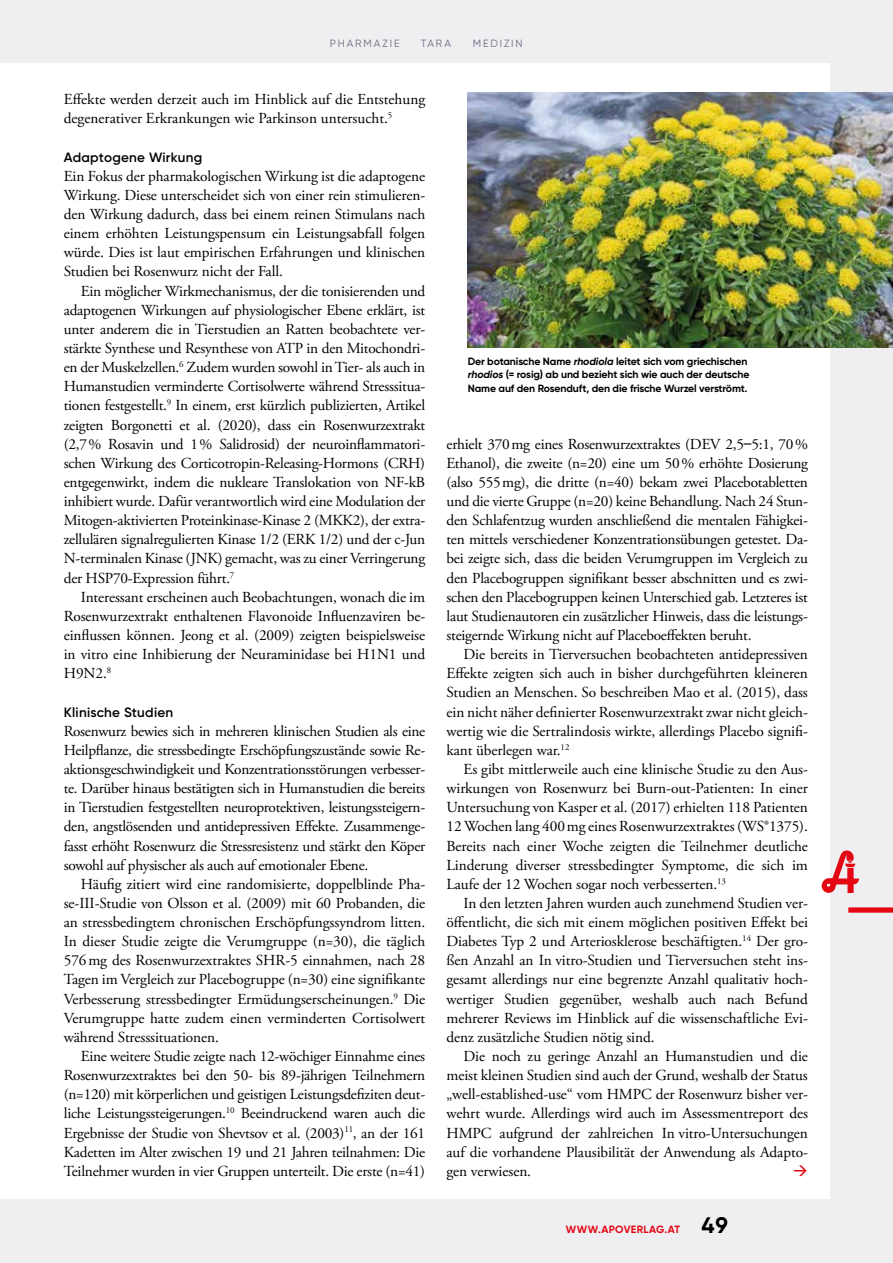
<style>
.page{position:relative;width:893px;height:1263px;background:#efeef1}
.page>*{position:absolute;margin:0;border:0;box-sizing:border-box;transform-origin:0 0}
.t1{font:700 22.5px "Gilroy";color:#000}
.t2{font:500 18px "Gilroy";color:#e30613}
.t3{font:15.3px/19.2px "Adobe Garamond Pro";letter-spacing:-.005em;color:#000;text-align:justify}
.t4{font:600 13.5px "Gilroy";letter-spacing:.02em;color:#000}
.t5{font:700 10.5px/13.5px "Gilroy";letter-spacing:-.01em;color:#000}
.t6{font:10.5px "Gilroy";letter-spacing:.175em;color:#6b6c82}
.t7{font:700 10.5px "Gilroy";letter-spacing:.03em;color:#e30613}
.s1{font-style:italic}
.s2{font-weight:700}
</style>
<div class="page">
<div style="left:0;top:64px;width:829px;height:1135px;background:#fff"></div>
<img style="left:468px;top:93px;width:425px;height:255px">
<div style="left:848px;top:907px;width:45px;height:6px;background:#e30613"></div>
<svg style="left:822px;top:849px;width:37px;height:44px"></svg>
<p class="t6" style="left:330px;top:37px;width:71px">PHARMAZIE</p>
<p class="t6" style="left:421px;top:37px;width:32px">TARA</p>
<p class="t6" style="left:473px;top:37px;width:51px">MEDIZIN</p>
<p class="t3" style="left:64px;top:90px;width:363px">Effekte werden derzeit auch im Hinblick auf die Entstehung degenerativer Erkrankungen wie Parkinson untersucht.<sup>5</sup></p>
<p class="t4" style="left:64px;top:148px;width:140px">Adaptogene Wirkung</p>
<p class="t3" style="left:64px;top:167px;width:363px">Ein Fokus der pharmakologischen Wirkung ist die adaptogene Wirkung. Diese unterscheidet sich von einer rein stimulieren&shy;den Wirkung dadurch, dass bei einem reinen Stimulans nach einem erhöhten Leistungspensum ein Leistungsabfall folgen würde. Dies ist laut empirischen Erfahrungen und klinischen Studien bei Rosenwurz nicht der Fall.</p>
<p class="t3" style="left:64px;top:282px;width:363px;text-indent:17px">Ein möglicher Wirkmechanismus, der die tonisierenden und adaptogenen Wirkungen auf physiologischer Ebene erklärt, ist unter anderem die in Tierstudien an Ratten beobachtete ver&shy;stärkte Synthese und Resynthese von ATP in den Mitochondri&shy;en der Muskelzellen.<sup>6</sup> Zudem wurden sowohl in Tier- als auch in Humanstudien verminderte Cortisolwerte während Stresssitua&shy;tionen festgestellt.<sup>9</sup> In einem, erst kürzlich publizierten, Artikel zeigten Borgonetti et al. (2020), dass ein Rosenwurzextrakt (2,7% Rosavin und 1% Salidrosid) der neuroinflammatori&shy;schen Wirkung des Corticotropin-Releasing-Hormons (CRH) entgegenwirkt, indem die nukleare Translokation von NF-kB inhibiert wurde. Dafür verantwortlich wird eine Modulation der Mitogen-aktivierten Proteinkinase-Kinase 2 (MKK2), der extra&shy;zellulären signalregulierten Kinase 1/2 (ERK 1/2) und der c-Jun N-terminalen Kinase (JNK) gemacht, was zu einer Verringerung der HSP70-Expression führt.<sup>7</sup></p>
<p class="t3" style="left:64px;top:588px;width:363px;text-indent:17px">Interessant erscheinen auch Beobachtungen, wonach die im Rosenwurzextrakt enthaltenen Flavonoide Influenzaviren be&shy;einflussen können. Jeong et al. (2009) zeigten beispielsweise in vitro eine Inhibierung der Neuraminidase bei H1N1 und H9N2.<sup>8</sup></p>
<p class="t4" style="left:64px;top:703px;width:111px">Klinische Studien</p>
<p class="t3" style="left:64px;top:722px;width:363px">Rosenwurz bewies sich in mehreren klinischen Studien als eine Heilpflanze, die stressbedingte Erschöpfungszustände sowie Re&shy;aktionsgeschwindigkeit und Konzentrationsstörungen verbesser&shy;te. Darüber hinaus bestätigten sich in Humanstudien die bereits in Tierstudien festgestellten neuroprotektiven, leistungssteigern&shy;den, angstlösenden und antidepressiven Effekte. Zusammenge&shy;fasst erhöht Rosenwurz die Stressresistenz und stärkt den Köper sowohl auf physischer als auch auf emotionaler Ebene.</p>
<p class="t3" style="left:64px;top:875px;width:363px;text-indent:17px">Häufig zitiert wird eine randomisierte, doppelblinde Pha&shy;se-III-Studie von Olsson et al. (2009) mit 60 Probanden, die an stressbedingtem chronischen Erschöpfungssyndrom litten.<br>In dieser Studie zeigte die Verumgruppe (n=30), die täglich 576mg des Rosenwurzextraktes SHR-5 einnahmen, nach 28<br>Tagen im Vergleich zur Placebogruppe (n=30) eine signifikante Verbesserung stressbedingter Ermüdungserscheinungen.<sup>9</sup> Die Verumgruppe hatte zudem einen verminderten Cortisolwert während Stresssituationen.</p>
<p class="t3" style="left:64px;top:1047px;width:363px;text-indent:17px">Eine weitere Studie zeigte nach 12-wöchiger Einnahme eines Rosenwurzextraktes bei den 50- bis 89-jährigen Teilnehmern (n=120) mit körperlichen und geistigen Leistungsdefiziten deut&shy;liche Leistungssteigerungen.<sup>10</sup> Beeindruckend waren auch die Ergebnisse der Studie von Shevtsov et al. (2003)<sup>11</sup>, an der 161<br>Kadetten im Alter zwischen 19 und 21 Jahren teilnahmen: Die Teilnehmer wurden in vier Gruppen unterteilt. Die erste (n=41)</p>
<p class="t5" style="left:468px;top:354px;width:283px">Der botanische Name <span class="s1">rhodiola</span> leitet sich vom griechischen <span class="s1">rhodios</span> (= rosig) ab und bezieht sich wie auch der deutsche<br>Name auf den Rosenduft, den die frische Wurzel verströmt.</p>
<p class="t3" style="left:446px;top:435px;width:363px">erhielt 370mg eines Rosenwurzextraktes (DEV 2,5<span class="s2">–</span>5:1, 70% Ethanol), die zweite (n=20) eine um 50% erhöhte Dosierung (also 555mg), die dritte (n=40) bekam zwei Placebotabletten und die vierte Gruppe (n=20) keine Behandlung. Nach 24 Stun&shy;den Schlafentzug wurden anschließend die mentalen Fähigkei&shy;ten mittels verschiedener Konzentrationsübungen getestet. Da&shy;bei zeigte sich, dass die beiden Verumgruppen im Vergleich zu den Placebogruppen signifikant besser abschnitten und es zwi&shy;schen den Placebogruppen keinen Unterschied gab. Letzteres ist laut Studienautoren ein zusätzlicher Hinweis, dass die leistungs&shy;steigernde Wirkung nicht auf Placeboeffekten beruht.</p>
<p class="t3" style="left:446px;top:645px;width:363px;text-indent:17px">Die bereits in Tierversuchen beobachteten antidepressiven Effekte zeigten sich auch in bisher durchgeführten kleineren Studien an Menschen. So beschreiben Mao et al. (2015), dass ein nicht näher definierter Rosenwurzextrakt zwar nicht gleich&shy;wertig wie die Sertralindosis wirkte, allerdings Placebo signifi&shy;kant überlegen war.<sup>12</sup></p>
<p class="t3" style="left:446px;top:760px;width:363px;text-indent:17px">Es gibt mittlerweile auch eine klinische Studie zu den Aus&shy;wirkungen von Rosenwurz bei Burn-out-Patienten: In einer Untersuchung von Kasper et al. (2017) erhielten 118 Patienten 12 Wochen lang 400mg eines Rosenwurzextraktes (WS®1375).<br>Bereits nach einer Woche zeigten die Teilnehmer deutliche Linderung diverser stressbedingter Symptome, die sich im Laufe der 12 Wochen sogar noch verbesserten.<sup>13</sup></p>
<p class="t3" style="left:446px;top:894px;width:363px;text-indent:17px">In den letzten Jahren wurden auch zunehmend Studien ver&shy;öffentlicht, die sich mit einem möglichen positiven Effekt bei Diabetes Typ 2 und Arteriosklerose beschäftigten.<sup>14</sup> Der gro&shy;ßen Anzahl an In vitro-Studien und Tierversuchen steht ins&shy;gesamt allerdings nur eine begrenzte Anzahl qualitativ hoch&shy;wertiger Studien gegenüber, weshalb auch nach Befund mehrerer Reviews im Hinblick auf die wissenschaftliche Evi&shy;denz zusätzliche Studien nötig sind.</p>
<p class="t3" style="left:446px;top:1047px;width:363px;text-indent:17px">Die noch zu geringe Anzahl an Humanstudien und die meist kleinen Studien sind auch der Grund, weshalb der Status „well-established-use“ vom HMPC der Rosenwurz bisher ver&shy;wehrt wurde. Allerdings wird auch im Assessmentreport des HMPC aufgrund der zahlreichen In vitro-Untersuchungen auf die vorhandene Plausibilität der Anwendung als Adapto&shy;gen verwiesen.</p>
<p class="t2" style="left:793px;top:1160px;width:16px">→</p>
<p class="t7" style="left:566px;top:1223px;width:116px">WWW.APOVERLAG.AT</p>
<h1 class="t1" style="left:702px;top:1211px;width:28px">49</h1>
</div>
